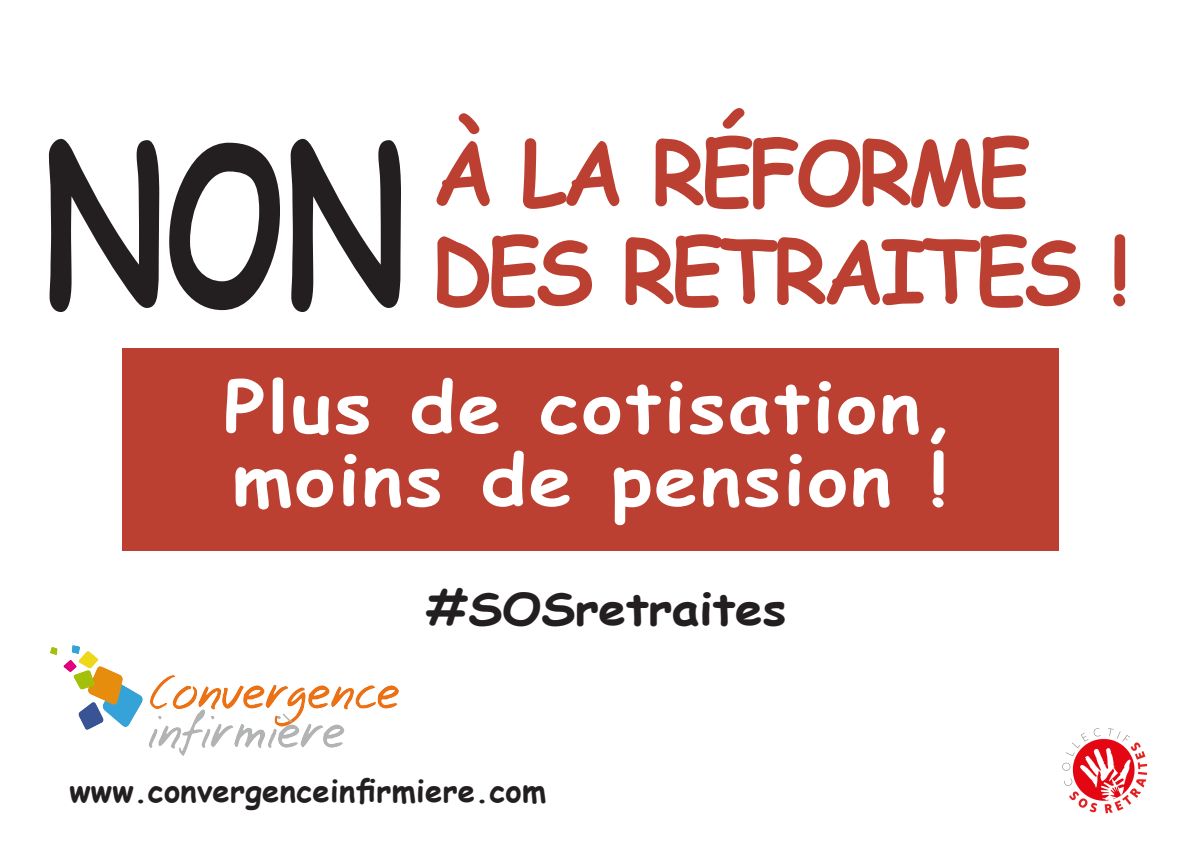
<style>
.page{position:relative;width:1191px;height:842px;background:#fff}
.page>*{position:absolute;margin:0;border:0;box-sizing:border-box;transform-origin:0 0}
.t1{font:700 217.5px "Comic Sans MS";color:#231f20;scale:.69 1}
.t2{font:700 88.4px "Comic Sans MS";letter-spacing:-.05em;color:#bc4032;scale:.95 1}
.t3{font:700 70.2px "Comic Sans MS";letter-spacing:.03em;color:#fff;scale:1.11 1}
.t4{font:700 44.9px "Comic Sans MS";letter-spacing:-.01em;color:#231f20;scale:1.11 1}
.H7{font:700 31px "Comic Sans MS";letter-spacing:.01em;color:#231f20}
</style>
<div class="page">
<img style="left:1062px;top:728px;width:86px;height:86px">
<div style="left:122px;top:348px;width:936px;height:202px;background:#bc4032"></div>
<img style="left:50px;top:645px;width:348px;height:110px">
<p class="t1" style="left:43px;top:64px;width:528px">NON</p>
<p class="t2" style="left:431px;top:107px;width:632px">À LA RÉFORME</p>
<p class="t2" style="left:431px;top:206px;width:737px">DES RETRAITES !</p>
<p class="t3" style="left:224px;top:355px;width:661px">Plus de cotisation,</p>
<p class="t3" style="left:232px;top:428px;width:646px">moins de pension !</p>
<p class="t4" style="left:427px;top:575px;width:326px">#SOSretraites</p>
<p class="H7" style="left:69px;top:767px;width:478px">www.convergenceinfirmiere.com</p>
</div>
